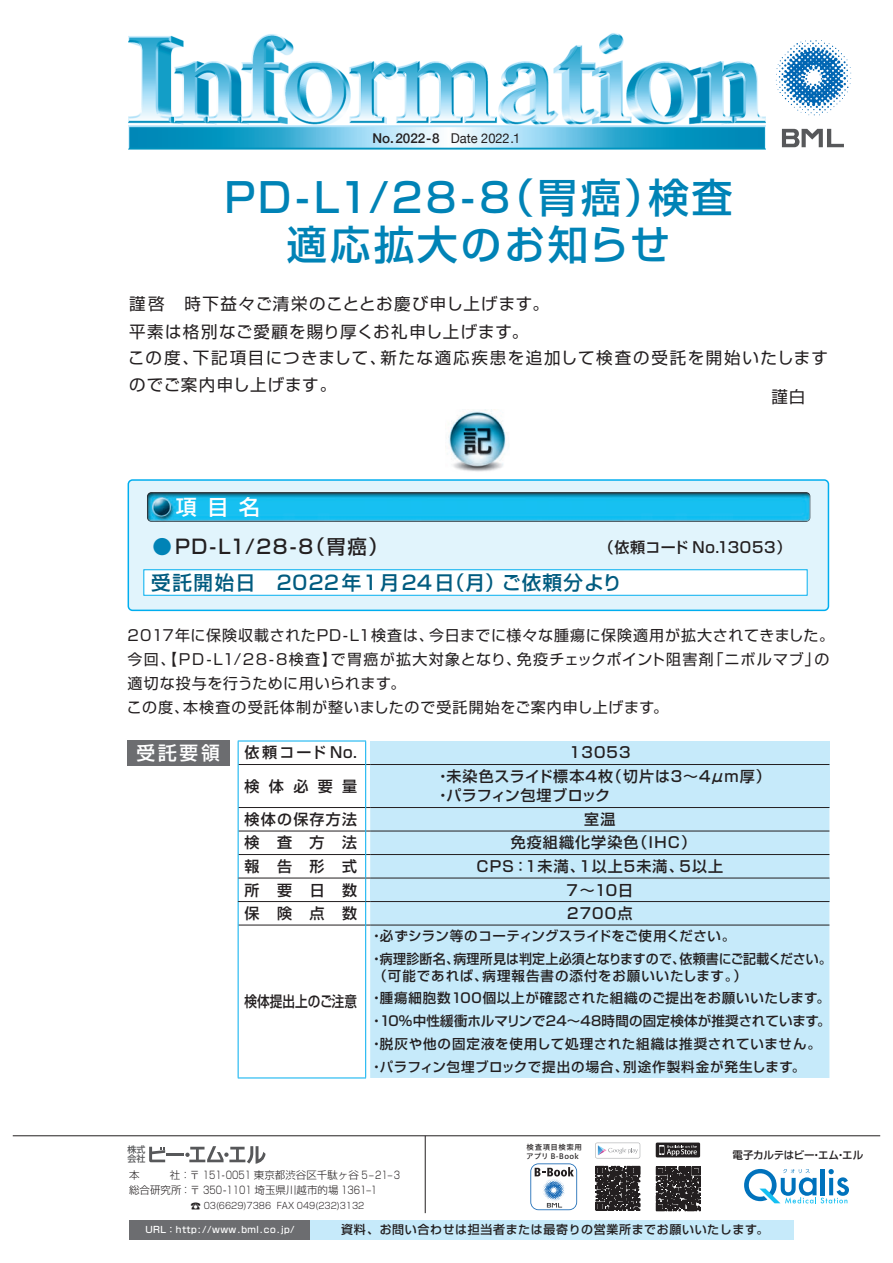
<style>
.page{position:relative;width:893px;height:1263px;background:#fff}
.page>*{position:absolute;margin:0;border:0;box-sizing:border-box;transform-origin:0 0}
.t1{font:500 40.5px/47.2px "Shin Go Pro";letter-spacing:.075em;color:#0083b6;text-align:center}
.t2{font:500 21px "Shin Go Pro";color:#fff}
.t3{font:500 19.5px "Shin Go Pro";letter-spacing:.075em;color:#005b7f}
.t4{font:500 19.5px "Shin Go Pro";letter-spacing:.075em;color:#231f20}
.t5{font:500 18.75px "Shin Go";color:#fff}
.t6{font:16.5px/27px "Shin Go Pro";letter-spacing:.08em;color:#231f20}
.t7{font:15px/24px "Shin Go Pro";letter-spacing:.055em;color:#231f20}
.t8{font:500 15px "Shin Go Pro";letter-spacing:.075em;color:#231f20}
.t9{font:500 15px/19.5px "Shin Go Pro";letter-spacing:.04em;color:#231f20}
.t10{font:500 15px "Shin Go Pro";letter-spacing:.05em;color:#231f20}
.t11{font:500 15px "Shin Go Pro";letter-spacing:.005em;color:#231f20;scale:.84 1}
.t12{font:500 13.5px/23px "Shin Go Pro";letter-spacing:.03em;color:#231f20}
.t13{font:13.5px "Helvetica Neue";color:#231f20;scale:.95 1}
.t14{font:500 12px "Shin Go Pro";letter-spacing:.05em;color:#231f20}
.t15{font:300 10.5px/15px "Shin Go Pro";color:#231f20}
.t16{font:500 10.5px "Shin Go Pro";letter-spacing:-.025em;color:#231f20}
.t17{font:300 9px "Shin Go Pro";color:#231f20;scale:.9 1}
.t18{font:500 9px "Shin Go Pro";letter-spacing:.05em;color:#fff}
.t19{font:500 9px/9.4px "Shin Go Pro";color:#57585a}
.t20{font:7.5px/9px "Hiragino UD Sans Std W5";letter-spacing:.05em;color:#231f20}
.s1{font-weight:500}
.s2{color:#0083b6}
.s3{font-size:10.5px}
</style>
<div class="page">
<img style="left:128px;top:33px;width:663px;height:117px">
<svg style="left:776px;top:40px;width:75px;height:75px"></svg>
<svg style="left:782px;top:129px;width:62px;height:18px"></svg>
<hr style="left:425px;top:1136px;width:1px;height:77px;background:#231f20">
<hr style="left:13px;top:1135px;width:867px;height:1px;background:#231f20">
<div style="left:310px;top:1220px;width:484px;height:19px;background:#c6eafa"></div>
<div style="left:130px;top:1220px;width:180px;height:19px;background:#6c6d70"></div>
<svg style="left:744px;top:1169px;width:105px;height:34px"></svg>
<svg style="left:149px;top:1147px;width:16px;height:15px"></svg>
<hr style="left:166px;top:1153px;width:18px;height:3px;background:#57585a">
<svg style="left:185px;top:1146px;width:81px;height:18px"></svg>
<svg style="left:529px;top:1162px;width:50px;height:50px"></svg>
<svg style="left:530px;top:1163px;width:47px;height:47px"></svg>
<svg style="left:655px;top:1142px;width:45px;height:16px"></svg>
<svg style="left:655px;top:1166px;width:46px;height:46px"></svg>
<svg style="left:656px;top:1167px;width:44px;height:44px;background:#373435"></svg>
<svg style="left:595px;top:1143px;width:45px;height:15px"></svg>
<svg style="left:595px;top:1165px;width:46px;height:46px"></svg>
<svg style="left:596px;top:1166px;width:44px;height:44px;background:#373334"></svg>
<img style="left:448px;top:409px;width:61px;height:63px">
<div style="left:128px;top:480px;width:700px;height:130px;background:#e1f4fc;border-radius:4px"></div>
<div style="left:128px;top:479px;width:701px;height:132px;border:2px solid #00aeef;border-radius:4px"></div>
<img style="left:147px;top:492px;width:663px;height:30px">
<div style="left:127px;top:741px;width:102px;height:25px;background:#6c6d70"></div>
<div style="left:370px;top:741px;width:459px;height:23px;background:#c6eafa"></div>
<div style="left:370px;top:764px;width:459px;height:43px;background:#c6eafa"></div>
<svg style="left:370px;top:808px;width:459px;height:270px;background:#c5e8f8"></svg>
<div style="left:370px;top:878px;width:459px;height:23px;background:#c6eafa"></div>
<hr style="left:238px;top:764px;width:127px;height:1px;background:#231f20">
<hr style="left:370px;top:764px;width:459px;height:1px;background:#231f20">
<hr style="left:238px;top:807px;width:127px;height:1px;background:#231f20">
<hr style="left:370px;top:807px;width:459px;height:1px;background:#231f20">
<hr style="left:238px;top:831px;width:127px;height:1px;background:#231f20">
<hr style="left:370px;top:831px;width:459px;height:1px;background:#231f20">
<hr style="left:238px;top:854px;width:127px;height:1px;background:#231f20">
<hr style="left:370px;top:854px;width:459px;height:1px;background:#231f20">
<hr style="left:238px;top:878px;width:128px;height:1px;background:#231f20">
<hr style="left:370px;top:878px;width:459px;height:1px;background:#231f20">
<hr style="left:238px;top:901px;width:128px;height:1px;background:#231f20">
<hr style="left:370px;top:901px;width:459px;height:1px;background:#231f20">
<hr style="left:238px;top:925px;width:127px;height:1px;background:#231f20">
<hr style="left:370px;top:925px;width:459px;height:1px;background:#231f20">
<hr style="left:238px;top:741px;width:128px;height:1px;background:#00aeef">
<svg style="left:238px;top:741px;width:1px;height:23px"></svg>
<svg style="left:365px;top:741px;width:5px;height:24px"></svg>
<hr style="left:238px;top:764px;width:1px;height:43px;background:#00aeef">
<hr style="left:365px;top:764px;width:1px;height:43px;background:#00aeef">
<hr style="left:238px;top:925px;width:1px;height:152px;background:#00aeef">
<hr style="left:365px;top:925px;width:1px;height:152px;background:#00aeef">
<hr style="left:238px;top:1077px;width:128px;height:1px;background:#00aeef">
<svg style="left:238px;top:807px;width:1px;height:118px"></svg>
<svg style="left:365px;top:807px;width:5px;height:119px"></svg>
<div style="left:144px;top:570px;width:663px;height:25px;background:#fff"></div>
<div style="left:144px;top:569px;width:663px;height:26px;border:1px solid #00aeef"></div>
<p class="t13" style="left:373px;top:128px;width:157px"><span class="s1">No.2022-8</span> Date 2022.1</p>
<h1 class="t1" style="left:224px;top:169px;width:509px">PD-L1/28-8（胃癌）検査適応拡大のお知らせ</h1>
<p class="t6" style="left:128px;top:288px;width:701px">謹啓　時下益々ご清栄のこととお慶び申し上げます。<br>平素は格別なご愛顧を賜り厚くお礼申し上げます。<br>この度、下記項目につきまして、新たな適応疾患を追加して検査の受託を開始いたしますのでご案内申し上げます。</p>
<p class="t6" style="left:771px;top:381px;width:35px">謹白</p>
<h2 class="t2" style="left:176px;top:490px;width:85px">項目名</h2>
<h3 class="t4" style="left:152px;top:531px;width:237px"><span class="s2">●</span>PD-L1/28-8（胃癌）</h3>
<p class="t10" style="left:599px;top:535px;width:194px">（依頼コード No.13053）</p>
<h3 class="t3" style="left:151px;top:566px;width:472px">受託開始日　2022年1月24日（月）ご依頼分より</h3>
<p class="t7" style="left:127px;top:622px;width:709px">2017年に保険収載されたPD-L1検査は、今日までに様々な腫瘍に保険適用が拡大されてきました。今回、【PD-L1/28-8検査】で胃癌が拡大対象となり、免疫チェックポイント阻害剤「ニボルマブ」の適切な投与を行うために用いられます。<br>この度、本検査の受託体制が整いましたので受託開始をご案内申し上げます。</p>
<h3 class="t5" style="left:136px;top:741px;width:85px">受託要領</h3>
<p class="t8" style="left:244px;top:740px;width:114px">依頼コード No.</p>
<p class="t8" style="left:569px;top:740px;width:63px">13053</p>
<p class="t8" style="left:244px;top:774px;width:114px">検体必要量</p>
<p class="t9" style="left:435px;top:765px;width:337px">・未染色スライド標本4枚（切片は3～4μm厚）・パラフィン包埋ブロック</p>
<p class="t8" style="left:244px;top:807px;width:114px">検体の保存方法</p>
<p class="t8" style="left:584px;top:807px;width:33px">室温</p>
<p class="t8" style="left:244px;top:830px;width:114px">検査方法</p>
<p class="t8" style="left:511px;top:830px;width:187px">免疫組織化学染色（IHC）</p>
<p class="t8" style="left:244px;top:854px;width:114px">報告形式</p>
<p class="t8" style="left:476px;top:854px;width:248px">CPS：1未満、1以上5未満、5以上</p>
<p class="t8" style="left:244px;top:877px;width:114px">所要日数</p>
<p class="t8" style="left:567px;top:877px;width:68px">7～10日</p>
<p class="t8" style="left:244px;top:901px;width:114px">保険点数</p>
<p class="t8" style="left:567px;top:901px;width:67px">2700点</p>
<p class="t11" style="left:244px;top:989px;width:136px">検体提出上のご注意</p>
<p class="t12" style="left:370px;top:923px;width:463px">・必ずシラン等のコーティングスライドをご使用ください。<br>・病理診断名、病理所見は判定上必須となりますので、依頼書にご記載ください。</p>
<p class="t12" style="left:370px;top:962px;width:462px">（可能であれば、病理報告書の添付をお願いいたします。）<br>・腫瘍細胞数100個以上が確認された組織のご提出をお願いいたします。・10％中性緩衝ホルマリンで24～48時間の固定検体が推奨されています。・脱灰や他の固定液を使用して処理された組織は推奨されていません。・パラフィン包埋ブロックで提出の場合、別途作製料金が発生します。</p>
<p class="t19" style="left:127px;top:1143px;width:19px">株式会社</p>
<p class="t20" style="left:526px;top:1142px;width:57px">検査項目検索用アプリ B-Book</p>
<p class="t15" style="left:129px;top:1166px;width:272px">本 　　 社：〒 151-0051 東京都渋谷区千駄ヶ谷 5–21–3総合研究所：〒 350-1101 埼玉県川越市的場 1361–1</p>
<p class="t17" style="left:191px;top:1198px;width:195px"><span class="s3">☎</span> 03(6629)7386　FAX 049(232)3132</p>
<p class="t16" style="left:732px;top:1146px;width:132px">電子カルテはビー・エム・エル</p>
<p class="t18" style="left:145px;top:1222px;width:151px">URL：http://www.bml.co.jp/</p>
<p class="t14" style="left:341px;top:1219px;width:429px">資料、お問い合わせは担当者または最寄りの営業所までお願いいたします。</p>
</div>
